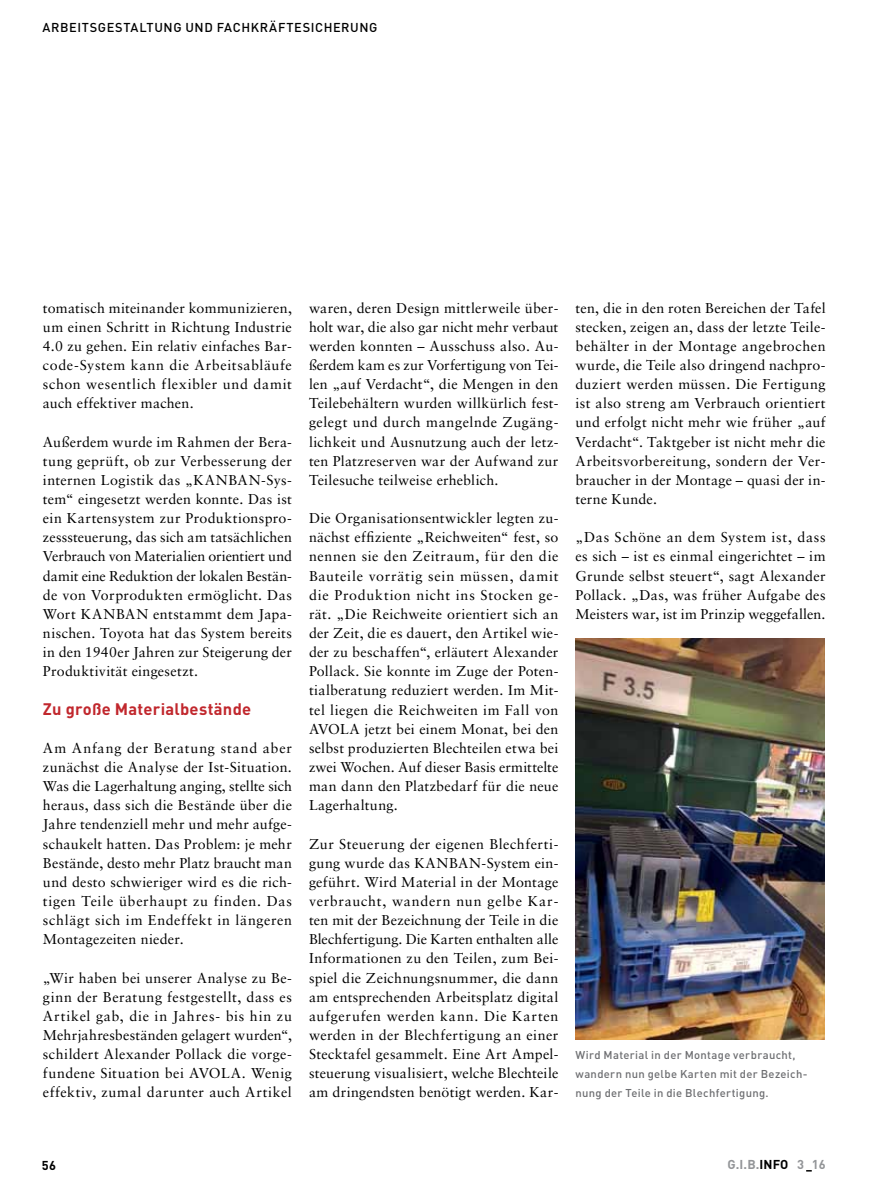
<style>
.page{position:relative;width:893px;height:1191px;background:#fff}
.page>*{position:absolute;margin:0;border:0;box-sizing:border-box;transform-origin:0 0}
._04_Zwischenüberschr{font:700 16.5px "DIN";letter-spacing:.015em;color:#c1272d}
._07_Fließtext{font:14.25px/19.2px "Sabon LT";letter-spacing:.02em;color:#000;text-align:justify}
.t1{font:500 12.75px "DIN";letter-spacing:.045em;color:#000}
.t2{font:700 12.75px "DIN";letter-spacing:.01em;color:#939598}
.t3{font:700 12.75px "DIN";color:#000}
._11_Bildzeile{font:500 11.25px/19.2px "DIN";letter-spacing:.03em;color:#6d6e71}
.s1{color:#000}
</style>
<div class="page">
<img style="left:575px;top:638px;width:249px;height:402px">
<p class="t1" style="left:43px;top:18px;width:336px">ARBEITSGESTALTUNG UND FACHKRÄFTESICHERUNG</p>
<p class="_07_Fließtext" style="left:43px;top:298px;width:251px">tomatisch miteinander kommunizieren, um einen Schritt in Richtung Industrie 4.0 zu gehen. Ein relativ einfaches Bar&shy;code-System kann die Arbeitsabläufe schon wesentlich flexibler und damit auch effektiver machen.</p>
<p class="_07_Fließtext" style="left:43px;top:432px;width:251px">Außerdem wurde im Rahmen der Bera&shy;tung geprüft, ob zur Verbesserung der internen Logistik das „KANBAN-Sys&shy;tem“ eingesetzt werden konnte. Das ist ein Kartensystem zur Produktionspro&shy;zesssteuerung, das sich am tatsächlichen Verbrauch von Materialien orientiert und damit eine Reduktion der lokalen Bestän&shy;de von Vorprodukten ermöglicht. Das Wort KANBAN entstammt dem Japa&shy;nischen. Toyota hat das System bereits in den 1940er Jahren zur Steigerung der Produktivität eingesetzt.</p>
<p class="_04_Zwischenüberschr" style="left:43px;top:697px;width:210px">Zu große Materialbestände</p>
<p class="_07_Fließtext" style="left:43px;top:738px;width:251px">Am Anfang der Beratung stand aber zunächst die Analyse der Ist-Situation.<br>Was die Lagerhaltung anging, stellte sich heraus, dass sich die Bestände über die Jahre tendenziell mehr und mehr aufge&shy;schaukelt hatten. Das Problem: je mehr Bestände, desto mehr Platz braucht man und desto schwieriger wird es die rich&shy;tigen Teile überhaupt zu finden. Das schlägt sich im Endeffekt in längeren Montagezeiten nieder.</p>
<p class="_07_Fließtext" style="left:43px;top:968px;width:251px">„Wir haben bei unserer Analyse zu Be&shy;ginn der Beratung festgestellt, dass es Artikel gab, die in Jahres- bis hin zu Mehrjahresbeständen gelagert wurden“, schildert Alexander Pollack die vorge&shy;fundene Situation bei AVOLA. Wenig effektiv, zumal darunter auch Artikel</p>
<p class="_07_Fließtext" style="left:309px;top:298px;width:251px">waren, deren Design mittlerweile über&shy;holt war, die also gar nicht mehr verbaut werden konnten – Ausschuss also. Au&shy;ßerdem kam es zur Vorfertigung von Tei&shy;len „auf Verdacht“, die Mengen in den Teilebehältern wurden willkürlich fest&shy;gelegt und durch mangelnde Zugäng&shy;lichkeit und Ausnutzung auch der letz&shy;ten Platzreserven war der Aufwand zur Teilesuche teilweise erheblich.</p>
<p class="_07_Fließtext" style="left:309px;top:508px;width:251px">Die Organisationsentwickler legten zu&shy;nächst effiziente „Reichweiten“ fest, so nennen sie den Zeitraum, für den die Bauteile vorrätig sein müssen, damit die Produktion nicht ins Stocken ge&shy;rät. „Die Reichweite orientiert sich an der Zeit, die es dauert, den Artikel wie&shy;der zu beschaffen“, erläutert Alexander Pollack. Sie konnte im Zuge der Poten&shy;tialberatung reduziert werden. Im Mit&shy;tel liegen die Reichweiten im Fall von AVOLA jetzt bei einem Monat, bei den selbst produzierten Blechteilen etwa bei zwei Wochen. Auf dieser Basis ermittelte man dann den Platzbedarf für die neue Lagerhaltung.</p>
<p class="_07_Fließtext" style="left:309px;top:834px;width:251px">Zur Steuerung der eigenen Blechferti&shy;gung wurde das KANBAN-System ein&shy;geführt. Wird Material in der Montage verbraucht, wandern nun gelbe Kar&shy;ten mit der Bezeichnung der Teile in die Blechfertigung. Die Karten enthalten alle Informationen zu den Teilen, zum Bei&shy;spiel die Zeichnungsnummer, die dann am entsprechenden Arbeitsplatz digital aufgerufen werden kann. Die Karten werden in der Blechfertigung an einer Stecktafel gesammelt. Eine Art Ampel&shy;steuerung visualisiert, welche Blechteile am dringendsten benötigt werden. Kar-</p>
<p class="_07_Fließtext" style="left:575px;top:298px;width:252px">ten, die in den roten Bereichen der Tafel stecken, zeigen an, dass der letzte Teile&shy;behälter in der Montage angebrochen wurde, die Teile also dringend nachpro&shy;duziert werden müssen. Die Fertigung ist also streng am Verbrauch orientiert und erfolgt nicht mehr wie früher „auf Verdacht“. Taktgeber ist nicht mehr die Arbeitsvorbereitung, sondern der Ver&shy;braucher in der Montage – quasi der in&shy;terne Kunde.</p>
<p class="_07_Fließtext" style="left:575px;top:527px;width:252px">„Das Schöne an dem System ist, dass es sich – ist es einmal eingerichtet – im Grunde selbst steuert“, sagt Alexander Pollack. „Das, was früher Aufgabe des Meisters war, ist im Prinzip weggefallen.</p>
<p class="_11_Bildzeile" style="left:575px;top:1045px;width:234px">Wird Material in der Montage verbraucht, wandern nun gelbe Karten mit der Bezeich&shy;nung der Teile in die Blechfertigung.</p>
<p class="t3" style="left:42px;top:1156px;width:16px">56</p>
<p class="t2" style="left:727px;top:1156px;width:100px">G.I.B.<span class="s1">INFO</span> 3 16</p>
</div>
